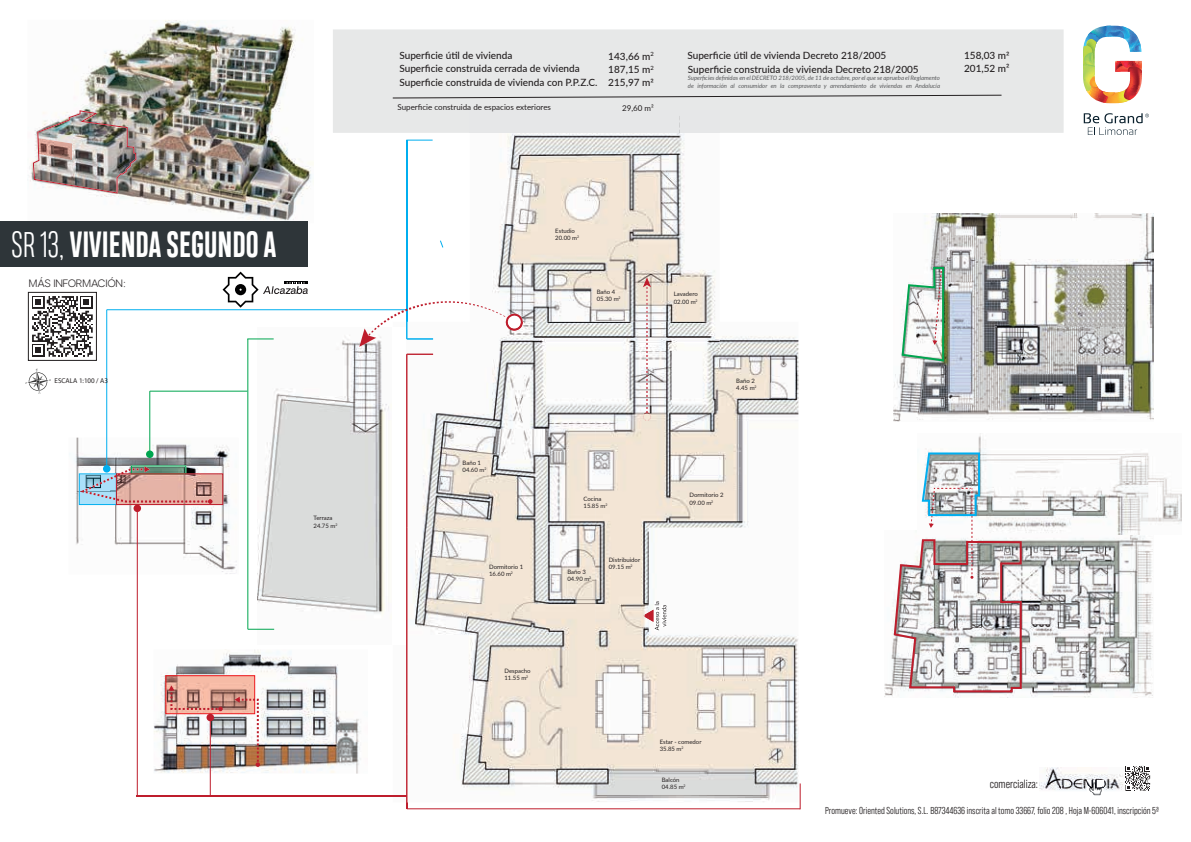
<style>
.page{position:relative;width:1191px;height:842px;background:#fff}
.page>*{position:absolute;margin:0;border:0;box-sizing:border-box;transform-origin:0 0}
.t1{font:700 34px "Heading Compressed Pro";color:#fff}
.t2{font:12px "Bebas Neue Pro Middle";color:#231f20}
.t3{font:500 10px/12.5px "Lato";color:#231f20;text-align:right}
.t4{font:10px "Bebas Neue Pro Middle";color:#231f20}
.t5{font:300 10px "Oakes Grotesk";color:#231f20}
.t6{font:8px "Lato";color:#231f20}
.t7{font:7px "Myriad Pro";color:#231f20}
.t8{font:6px/7.2px "Lato";color:#231f20}
.t9{font:italic 6px/7.2px "Lato";color:#57585a}
.s1{font-weight:300}
</style>
<div class="page">
<img style="left:492px;top:133px;width:223px;height:189px">
<img style="left:258px;top:335px;width:131px;height:295px">
<img style="left:28px;top:20px;width:286px;height:201px">
<img style="left:154px;top:650px;width:207px;height:123px">
<img style="left:167px;top:677px;width:86px;height:35px">
<img style="left:75px;top:438px;width:162px;height:136px">
<div style="left:333px;top:29px;width:730px;height:104px;background:#e7e8e8"></div>
<svg style="left:392px;top:95px;width:609px;height:3px;background:#a9a8a9"></svg>
<img style="left:1090px;top:791px;width:12px;height:5px">
<svg style="left:440px;top:241px;width:3px;height:6px"></svg>
<div style="left:0;top:221px;width:308px;height:45px;background:#2e3539"></div>
<div style="left:165px;top:675px;width:90px;height:39px;border:1px solid #ee1d23"></div>
<hr style="left:136px;top:796px;width:271px;height:1px;background:#be1d2c">
<hr style="left:210px;top:717px;width:1px;height:79px;background:#be1d2c">
<div style="left:206px;top:714px;width:8px;height:7px;background:#be1d2c;border-radius:50%"></div>
<hr style="left:137px;top:508px;width:1px;height:288px;background:#be1d2c">
<div style="left:133px;top:504px;width:8px;height:8px;background:#be1d2c;border-radius:50%"></div>
<hr style="left:107px;top:309px;width:300px;height:1px;background:#00aeef">
<hr style="left:106px;top:310px;width:1px;height:159px;background:#00aeef">
<img style="left:884px;top:535px;width:269px;height:163px">
<img style="left:893px;top:213px;width:260px;height:208px">
<img style="left:925px;top:435px;width:256px;height:100px">
<svg style="left:168px;top:685px;width:55px;height:26px"></svg>
<hr style="left:407px;top:808px;width:393px;height:1px;background:#be1d2c">
<svg style="left:799px;top:783px;width:1px;height:26px"></svg>
<hr style="left:406px;top:354px;width:1px;height:455px;background:#be1d2c">
<hr style="left:406px;top:140px;width:1px;height:199px;background:#00aeef">
<svg style="left:407px;top:140px;width:25px;height:1px"></svg>
<hr style="left:247px;top:339px;width:1px;height:290px;background:#00a54f">
<svg style="left:247px;top:338px;width:27px;height:1px"></svg>
<svg style="left:248px;top:629px;width:26px;height:1px"></svg>
<hr style="left:150px;top:391px;width:97px;height:1px;background:#00a54f">
<hr style="left:149px;top:391px;width:1px;height:63px;background:#00a54f">
<div style="left:146px;top:450px;width:8px;height:8px;background:#00a54f;border-radius:50%"></div>
<svg style="left:900px;top:266px;width:45px;height:97px"></svg>
<img style="left:212px;top:475px;width:9px;height:28px">
<svg style="left:77px;top:465px;width:135px;height:40px;background:#b9aead"></svg>
<div style="left:116px;top:473px;width:107px;height:32px;border:1px solid #be1d2c"></div>
<svg style="left:892px;top:451px;width:130px;height:242px"></svg>
<img style="left:33px;top:110px;width:103px;height:84px">
<img style="left:1083px;top:26px;width:58px;height:77px">
<svg style="left:1083px;top:113px;width:65px;height:22px"></svg>
<div style="left:28px;top:292px;width:69px;height:69px;border:1px solid #231f20"></div>
<svg style="left:32px;top:296px;width:61px;height:61px"></svg>
<svg style="left:25px;top:368px;width:26px;height:26px"></svg>
<img style="left:393px;top:336px;width:405px;height:466px">
<img style="left:470px;top:322px;width:249px;height:29px">
<img style="left:393px;top:347px;width:12px;height:298px">
<svg style="left:393px;top:796px;width:13px;height:1px"></svg>
<svg style="left:407px;top:354px;width:26px;height:1px"></svg>
<img style="left:406px;top:354px;width:1px;height:448px">
<svg style="left:359px;top:301px;width:165px;height:46px"></svg>
<img style="left:505px;top:322px;width:18px;height:9px">
<svg style="left:642px;top:277px;width:9px;height:144px"></svg>
<img style="left:654px;top:601px;width:5px;height:29px">
<img style="left:662px;top:605px;width:4px;height:22px">
<svg style="left:643px;top:610px;width:10px;height:12px"></svg>
<svg style="left:234px;top:697px;width:26px;height:70px"></svg>
<img style="left:1039px;top:782px;width:84px;height:8px">
<img style="left:1046px;top:767px;width:77px;height:18px">
<img style="left:1087px;top:785px;width:16px;height:6px">
<img style="left:1087px;top:781px;width:16px;height:4px">
<svg style="left:1125px;top:766px;width:25px;height:25px"></svg>
<svg style="left:222px;top:272px;width:86px;height:36px"></svg>
<h1 class="t1" style="left:12px;top:224px;width:266px"><span class="s1">SR 13,</span> VIVIENDA SEGUNDO A</h1>
<p class="t5" style="left:29px;top:277px;width:99px">MÁS INFORMACIÓN:</p>
<p class="t7" style="left:55px;top:376px;width:55px">ESCALA 1:100 / A3</p>
<p class="t8" style="left:313px;top:514px;width:25px">Terraza<br>24.75 m<sup>2</sup></p>
<p class="t3" style="left:399px;top:49px;width:114px">Superficie útil de vivienda</p>
<p class="t3" style="left:608px;top:49px;width:47px">143,66 m<sup>2</sup></p>
<p class="t3" style="left:399px;top:62px;width:182px">Superficie construida cerrada de vivienda</p>
<p class="t3" style="left:687px;top:49px;width:200px">Superficie útil de vivienda Decreto 218/2005</p>
<p class="t3" style="left:688px;top:62px;width:232px">Superficie construida de vivienda Decreto 218/2005</p>
<p class="t3" style="left:399px;top:63px;width:256px">187,15 m<sup>2<br></sup>Superficie construida de vivienda con P.P.Z.C. 215,97 m2</p>
<p class="t9" style="left:688px;top:74px;width:254px">Superficies definidas en el DECRETO 218/2005, de 11 de octubre, por el que se aprueba el Reglamento de información al consumidor en la compraventa y arrendamiento de viviendas en Andalucía</p>
<p class="t6" style="left:397px;top:102px;width:155px">Superficie construida de espacios exteriores</p>
<p class="t6" style="left:622px;top:103px;width:33px">29,60 m²</p>
<p class="t3" style="left:964px;top:49px;width:47px;text-align:left">158,03 m2<br>201,52 m²</p>
<p class="t8" style="left:555px;top:226px;width:25px">Estudio<br>20.00 m<sup>2</sup></p>
<p class="t8" style="left:597px;top:288px;width:25px">Baño 4<br>05.30 m<sup>2</sup></p>
<p class="t8" style="left:462px;top:459px;width:25px">Baño 1<br>04.60 m<sup>2</sup></p>
<p class="t8" style="left:489px;top:563px;width:36px">Dormitorio 1<br>16.60 m<sup>2</sup></p>
<p class="t8" style="left:583px;top:495px;width:25px">Cocina<br>15.85 m<sup>2</sup></p>
<p class="t8" style="left:567px;top:568px;width:25px">Baño 3<br>04.90 m<sup>2</sup></p>
<p class="t8" style="left:609px;top:556px;width:33px">Distribuidor<br>09.15 m<sup>2</sup></p>
<p class="t8" style="left:674px;top:290px;width:25px">Lavadero<br>02.00 m<sup>2</sup></p>
<p class="t8" style="left:736px;top:377px;width:22px">Baño 2<br>4.45 m<sup>2</sup></p>
<p class="t8" style="left:689px;top:491px;width:36px">Dormitorio 2<br>09.00 m<sup>2</sup></p>
<p class="t8" style="left:504px;top:667px;width:28px">Despacho<br>11.55 m<sup>2</sup></p>
<p class="t8" style="left:660px;top:738px;width:43px">Estar - comedor<br>35.85 m<sup>2</sup></p>
<p class="t8" style="left:662px;top:776px;width:25px">Balcón<br>04.85 m<sup>2</sup></p>
<p class="t2" style="left:990px;top:777px;width:50px">comercializa:</p>
<p class="t4" style="left:825px;top:805px;width:335px">Promueve: Oriented Solutions, S.L. B87344636 inscrita al tomo 33667, folio 208 , Hoja M-606041, inscripción 5ª</p>
</div>
